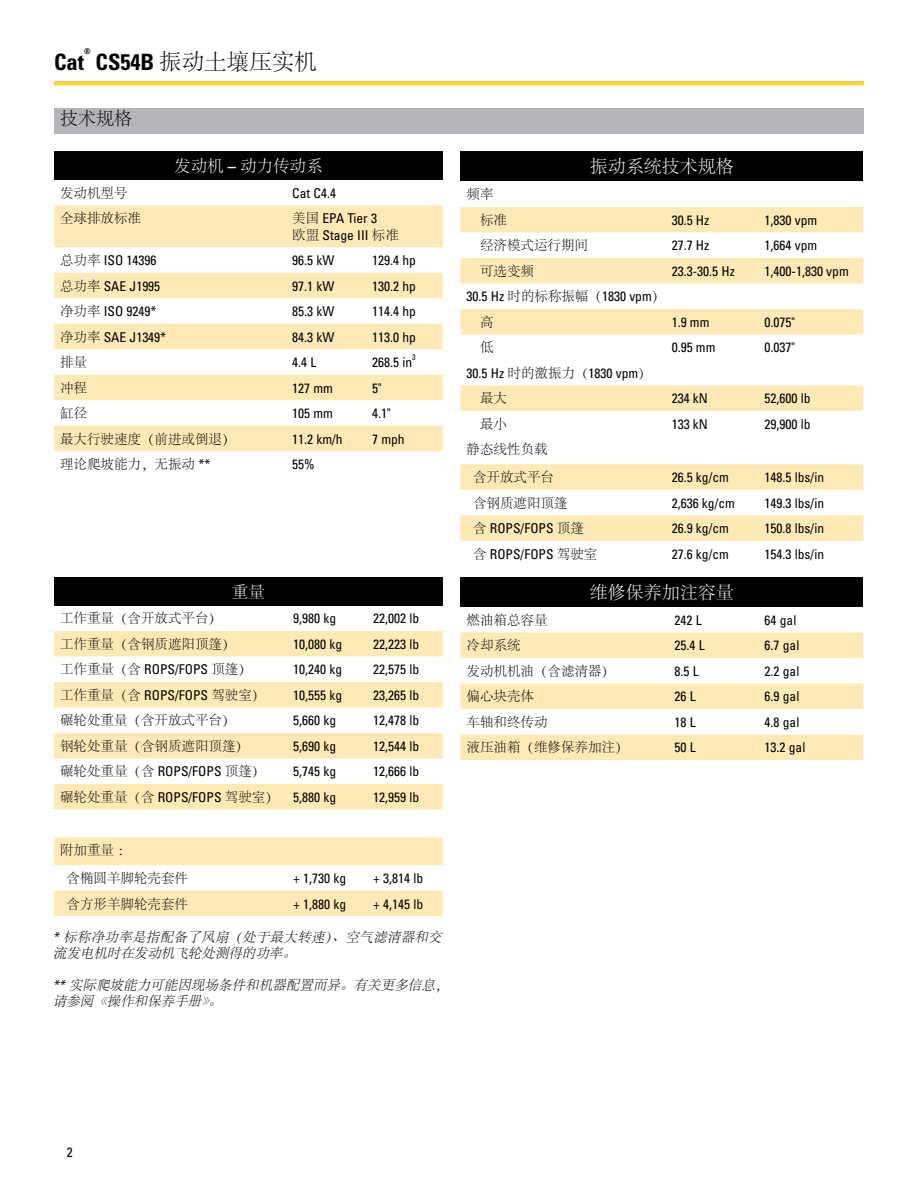
<style>
.page{position:relative;width:918px;height:1188px;background:#fff}
.page>*{position:absolute;margin:0;border:0;box-sizing:border-box;transform-origin:0 0}
.t1{font:300 22.5px "Adobe Song Std";color:#000}
.t2{font:700 condensed 22.5px "Univers LT Std";color:#000}
.t3{font:300 18px "Adobe Song Std";color:#fff}
.t4{font:300 18px "Adobe Song Std";color:#000}
.t5{font:300 16.5px "Adobe Song Std";color:#fff}
.t6{font:condensed 13.5px/16.2px "Univers LT Std";color:#000}
.t7{font:300 13.5px/27.9px "Adobe Song Std";color:#000}
.t8{font:italic 300 13.5px/16.2px "Adobe Song Std";color:#000}
.t9{font:700 condensed 7.8px "Univers LT Std";color:#000}
.t10{font:condensed 7.8px "Univers LT Std";color:#000}
.s1{font-family:"Univers LT Std";font-weight:700;font-stretch:condensed}
.s2{font-family:"Adobe Song Std";font-weight:300;font-stretch:normal}
.s3{font-family:"Univers LT Std";font-weight:400;font-stretch:condensed}
</style>
<div class="page">
<div style="left:54px;top:152px;width:389px;height:28px;background:#000"></div>
<svg style="left:54px;top:206px;width:389px;height:245px;fill:#ffeab7"></svg>
<div style="left:54px;top:577px;width:389px;height:29px;background:#000"></div>
<svg style="left:54px;top:631px;width:389px;height:285px;fill:#ffeab7"></svg>
<div style="left:460px;top:152px;width:403px;height:30px;background:#000"></div>
<svg style="left:460px;top:207px;width:403px;height:334px"></svg>
<div style="left:460px;top:577px;width:403px;height:30px;background:#000"></div>
<svg style="left:460px;top:633px;width:403px;height:127px;fill:#ffeab7"></svg>
<div style="left:54px;top:108px;width:810px;height:26px;background:#b3b5b8"></div>
<p class="t9" style="left:84px;top:47px;width:8px">®</p>
<h1 class="t1" style="left:96px;top:50px;width:223px"><span class="s1">CS54B</span> 振动土壤压实机</h1>
<h1 class="t2" style="left:54px;top:48px;width:32px">Cat</h1>
<h2 class="t4" style="left:60px;top:109px;width:73px">技术规格</h2>
<p class="t5" style="left:174px;top:157px;width:150px">发动机 <span class="s1">–</span> 动力传动系</p>
<p class="t7" style="left:60px;top:180px;width:69px">发动机型号</p>
<p class="t6" style="left:292px;top:185px;width:45px">Cat C4.4</p>
<p class="t7" style="left:60px;top:205px;width:82px">全球排放标准</p>
<p class="t6" style="left:292px;top:210px;width:108px"><span class="s2">美国</span> EPA Tier 3<br><span class="s2">欧盟</span> Stage III <span class="s2">标准</span></p>
<p class="t6" style="left:60px;top:252px;width:98px"><span class="s2">总功率</span> ISO 14396</p>
<p class="t6" style="left:292px;top:252px;width:44px">96.5 kW</p>
<p class="t6" style="left:372px;top:252px;width:45px">129.4 hp</p>
<p class="t6" style="left:60px;top:277px;width:102px"><span class="s2">总功率</span> SAE J1995</p>
<p class="t6" style="left:292px;top:277px;width:44px">97.1 kW</p>
<p class="t6" style="left:372px;top:277px;width:45px">130.2 hp</p>
<p class="t6" style="left:60px;top:303px;width:98px"><span class="s2">净功率</span> ISO 9249*</p>
<p class="t6" style="left:292px;top:303px;width:44px">85.3 kW</p>
<p class="t6" style="left:372px;top:303px;width:45px">114.4 hp</p>
<p class="t6" style="left:60px;top:328px;width:108px"><span class="s2">净功率</span> SAE J1349*</p>
<p class="t6" style="left:292px;top:328px;width:44px">84.3 kW</p>
<p class="t6" style="left:372px;top:328px;width:45px">113.0 hp</p>
<p class="t7" style="left:60px;top:349px;width:28px">排量</p>
<p class="t6" style="left:292px;top:354px;width:26px">4.4 L</p>
<p class="t6" style="left:372px;top:354px;width:42px">268.5 in</p>
<p class="t10" style="left:412px;top:353px;width:5px">3</p>
<p class="t7" style="left:60px;top:374px;width:28px">冲程</p>
<p class="t6" style="left:292px;top:379px;width:42px">127 mm</p>
<p class="t6" style="left:372px;top:379px;width:11px">5"</p>
<p class="t7" style="left:60px;top:400px;width:28px">缸径</p>
<p class="t6" style="left:292px;top:405px;width:42px">105 mm</p>
<p class="t6" style="left:372px;top:405px;width:20px">4.1"</p>
<p class="t7" style="left:60px;top:425px;width:177px">最大行驶速度（前进或倒退）</p>
<p class="t6" style="left:292px;top:430px;width:52px">11.2 km/h</p>
<p class="t6" style="left:372px;top:430px;width:34px">7 mph</p>
<p class="t7" style="left:60px;top:451px;width:152px">理论爬坡能力，无振动 <span class="s3">**</span></p>
<p class="t6" style="left:292px;top:456px;width:24px">55%</p>
<p class="t5" style="left:232px;top:583px;width:34px">重量</p>
<p class="t7" style="left:60px;top:605px;width:163px">工作重量（含开放式平台）</p>
<p class="t6" style="left:293px;top:610px;width:45px">9,980 kg</p>
<p class="t6" style="left:373px;top:610px;width:48px">22,002 lb</p>
<p class="t7" style="left:60px;top:631px;width:177px">工作重量（含钢质遮阳顶篷）</p>
<p class="t6" style="left:293px;top:636px;width:51px">10,080 kg</p>
<p class="t6" style="left:373px;top:636px;width:48px">22,223 lb</p>
<p class="t7" style="left:60px;top:656px;width:193px">工作重量（含 <span class="s3">ROPS/FOPS</span> 顶篷）</p>
<p class="t6" style="left:293px;top:661px;width:51px">10,240 kg</p>
<p class="t6" style="left:373px;top:661px;width:48px">22,575 lb</p>
<p class="t7" style="left:60px;top:682px;width:207px">工作重量（含 <span class="s3">ROPS/FOPS</span> 驾驶室）</p>
<p class="t6" style="left:293px;top:687px;width:51px">10,555 kg</p>
<p class="t6" style="left:373px;top:687px;width:48px">23,265 lb</p>
<p class="t7" style="left:60px;top:707px;width:177px">碾轮处重量（含开放式平台）</p>
<p class="t6" style="left:293px;top:712px;width:45px">5,660 kg</p>
<p class="t6" style="left:373px;top:712px;width:48px">12,478 lb</p>
<p class="t7" style="left:60px;top:733px;width:190px">钢轮处重量（含钢质遮阳顶篷）</p>
<p class="t6" style="left:293px;top:738px;width:45px">5,690 kg</p>
<p class="t6" style="left:373px;top:738px;width:48px">12,544 lb</p>
<p class="t7" style="left:60px;top:758px;width:207px">碾轮处重量（含 <span class="s3">ROPS/FOPS</span> 顶篷）</p>
<p class="t6" style="left:293px;top:763px;width:45px">5,745 kg</p>
<p class="t6" style="left:373px;top:763px;width:48px">12,666 lb</p>
<p class="t6" style="left:60px;top:789px;width:278px"><span class="s2">碾轮处重量（含</span> ROPS/FOPS <span class="s2">驾驶室）</span> 5,880 kg</p>
<p class="t6" style="left:373px;top:789px;width:48px">12,959 lb</p>
<p class="t7" style="left:67px;top:837px;width:123px;text-indent:-7px">附加重量：<br>含椭圆羊脚轮壳套件</p>
<p class="t6" style="left:293px;top:870px;width:55px">+ 1,730 kg</p>
<p class="t6" style="left:373px;top:870px;width:52px">+ 3,814 lb</p>
<p class="t7" style="left:67px;top:890px;width:123px">含方形羊脚轮壳套件</p>
<p class="t6" style="left:293px;top:895px;width:55px">+ 1,880 kg</p>
<p class="t6" style="left:373px;top:895px;width:52px">+ 4,145 lb</p>
<p class="t8" style="left:53px;top:929px;width:394px"><span class="s3">*</span>标称净功率是指配备了风扇（处于最大转速）、空气滤清器和交流发电机时在发动机飞轮处测得的功率。</p>
<p class="t8" style="left:53px;top:978px;width:400px"><span class="s3">**</span>实际爬坡能力可能因现场条件和机器配置而异。有关更多信息，请参阅《操作和保养手册》。</p>
<p class="t7" style="left:480px;top:182px;width:28px;line-height:25.5px;text-indent:-14px">频率标准</p>
<h2 class="t3" style="left:590px;top:157px;width:145px">振动系统技术规格</h2>
<p class="t6" style="left:672px;top:212px;width:39px">30.5 Hz</p>
<p class="t6" style="left:765px;top:212px;width:54px">1,830 vpm</p>
<p class="t7" style="left:480px;top:232px;width:109px">经济模式运行期间</p>
<p class="t6" style="left:672px;top:237px;width:39px">27.7 Hz</p>
<p class="t6" style="left:765px;top:237px;width:54px">1,664 vpm</p>
<p class="t7" style="left:480px;top:258px;width:55px">可选变频</p>
<p class="t6" style="left:672px;top:263px;width:65px">23.3-30.5 Hz</p>
<p class="t6" style="left:765px;top:263px;width:86px">1,400-1,830 vpm</p>
<p class="t6" style="left:466px;top:288px;width:200px">30.5 Hz <span class="s2">时的标称振幅（</span>1830 vpm<span class="s2">）</span></p>
<p class="t7" style="left:480px;top:309px;width:15px">高</p>
<p class="t6" style="left:672px;top:314px;width:39px">1.9 mm</p>
<p class="t6" style="left:765px;top:314px;width:32px">0.075"</p>
<p class="t7" style="left:480px;top:334px;width:15px">低</p>
<p class="t6" style="left:672px;top:339px;width:45px">0.95 mm</p>
<p class="t6" style="left:765px;top:339px;width:32px">0.037"</p>
<p class="t6" style="left:466px;top:365px;width:187px">30.5 Hz <span class="s2">时的激振力（</span>1830 vpm<span class="s2">）</span></p>
<p class="t7" style="left:480px;top:385px;width:28px">最大</p>
<p class="t6" style="left:672px;top:390px;width:38px">234 kN</p>
<p class="t6" style="left:765px;top:390px;width:48px">52,600 lb</p>
<p class="t7" style="left:480px;top:411px;width:28px">最小</p>
<p class="t6" style="left:672px;top:416px;width:38px">133 kN</p>
<p class="t6" style="left:765px;top:416px;width:48px">29,900 lb</p>
<p class="t7" style="left:466px;top:436px;width:89px;text-align:center">静态线性负载含开放式平台</p>
<p class="t6" style="left:672px;top:469px;width:59px">26.5 kg/cm</p>
<p class="t6" style="left:765px;top:469px;width:61px">148.5 lbs/in</p>
<p class="t7" style="left:473px;top:489px;width:96px">含钢质遮阳顶篷</p>
<p class="t6" style="left:672px;top:495px;width:65px">2,636 kg/cm</p>
<p class="t6" style="left:765px;top:495px;width:61px">149.3 lbs/in</p>
<p class="t6" style="left:473px;top:520px;width:112px"><span class="s2">含</span> ROPS/FOPS <span class="s2">顶篷</span></p>
<p class="t6" style="left:672px;top:520px;width:59px">26.9 kg/cm</p>
<p class="t6" style="left:765px;top:520px;width:61px">150.8 lbs/in</p>
<p class="t6" style="left:473px;top:546px;width:126px"><span class="s2">含</span> ROPS/FOPS <span class="s2">驾驶室</span></p>
<p class="t6" style="left:672px;top:546px;width:59px">27.6 kg/cm</p>
<p class="t6" style="left:765px;top:546px;width:61px">154.3 lbs/in</p>
<h2 class="t3" style="left:590px;top:583px;width:145px">维修保养加注容量</h2>
<p class="t7" style="left:466px;top:607px;width:82px">燃油箱总容量</p>
<p class="t6" style="left:674px;top:612px;width:29px">242 L</p>
<p class="t6" style="left:765px;top:612px;width:33px">64 gal</p>
<p class="t7" style="left:466px;top:632px;width:55px">冷却系统</p>
<p class="t6" style="left:674px;top:637px;width:32px">25.4 L</p>
<p class="t6" style="left:765px;top:637px;width:36px">6.7 gal</p>
<p class="t7" style="left:466px;top:658px;width:150px">发动机机油（含滤清器）</p>
<p class="t6" style="left:674px;top:663px;width:26px">8.5 L</p>
<p class="t6" style="left:765px;top:663px;width:36px">2.2 gal</p>
<p class="t7" style="left:466px;top:683px;width:69px">偏心块壳体</p>
<p class="t6" style="left:674px;top:688px;width:23px">26 L</p>
<p class="t6" style="left:765px;top:688px;width:36px">6.9 gal</p>
<p class="t7" style="left:466px;top:709px;width:82px">车轴和终传动</p>
<p class="t6" style="left:674px;top:714px;width:23px">18 L</p>
<p class="t6" style="left:765px;top:714px;width:36px">4.8 gal</p>
<p class="t7" style="left:466px;top:734px;width:163px">液压油箱（维修保养加注）</p>
<p class="t6" style="left:674px;top:739px;width:23px">50 L</p>
<p class="t6" style="left:765px;top:739px;width:42px">13.2 gal</p>
<p class="t6" style="left:67px;top:1144px;width:7px">2</p>
</div>
